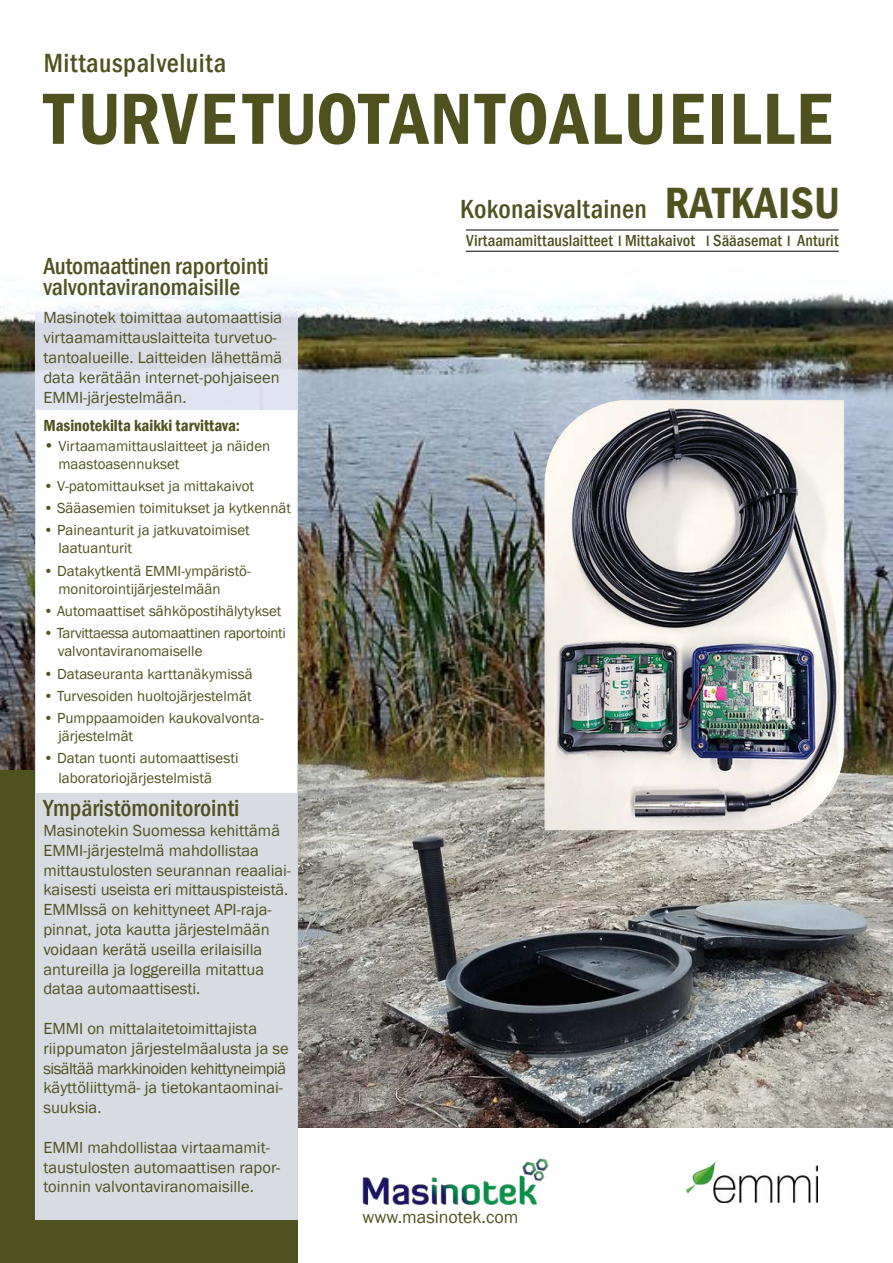
<style>
.page{position:relative;width:893px;height:1263px;background:#fff}
.page>*{position:absolute;margin:0;border:0;box-sizing:border-box;transform-origin:0 0}
.t1{font:600 condensed 75px "Franklin Gothic";letter-spacing:.02em;color:#4f511e}
.t2{font:500 condensed 27px "Franklin Gothic";letter-spacing:.015em;color:#4f511e}
.t3{font:500 condensed 24px/21px "Franklin Gothic";color:#4f511e}
.t4{font:18px "Franklin Gothic";color:#4f511e}
.t5{font:16.5px/19.8px "Franklin Gothic";color:#4f511e}
.t6{font:500 condensed 16.5px "Franklin Gothic";letter-spacing:.005em;color:#4f511e}
.t7{font:600 condensed 16.5px "Franklin Gothic";color:#4f511e}
.t8{font:15px/18px "Franklin Gothic";color:#4f511e}
.t9{font:15px/18px "Franklin Gothic";letter-spacing:-.025em;color:#4f511e}
.s1{font-size:16.5px}
.s2{font-weight:600;font-size:45px}
.s3{font-family:"Shree Dev 0714";font-weight:700;font-stretch:normal}
</style>
<div class="page">
<img style="left:0;top:288px;width:893px;height:482px">
<img style="left:298px;top:731px;width:595px;height:396px">
<div style="left:0;top:770px;width:298px;height:493px;background:#4f511e"></div>
<div style="left:35px;top:306px;width:263px;height:914px;background:linear-gradient(to right,#dadce4,#dadce5)"></div>
<img style="left:687px;top:1161px;width:130px;height:42px">
<img style="left:362px;top:1158px;width:187px;height:47px">
<hr style="left:466px;top:229px;width:373px;height:1px;background:#000">
<hr style="left:466px;top:251px;width:373px;height:1px;background:#000">
<div style="left:36px;top:410px;width:261px;height:383px;background:#fff"></div>
<img style="left:544px;top:400px;width:300px;height:430px">
<p class="t2" style="left:44px;top:45px;width:184px">Mittauspalveluita</p>
<p class="t1" style="left:44px;top:69px;width:789px">TURVETUOTANTOALUEILLE</p>
<p class="t3" style="left:43px;top:255px;width:227px">Automaattinen raportointi valvontaviranomaisille</p>
<p class="t5" style="left:43px;top:308px;width:240px">Masinotek toimittaa automaattisia virtaamamittauslaitteita turvetuo&shy;tantoalueille. Laitteiden lähettämä data kerätään internet-pohjaiseen EMMI-järjestelmään.</p>
<p class="t7" style="left:43px;top:414px;width:198px">Masinotekilta kaikki tarvittava:</p>
<p class="t8" style="left:58px;top:437px;width:213px;text-indent:-15px"><span class="s1">•</span> Virtaamamittauslaitteet ja näiden maastoasennukset</p>
<p class="t8" style="left:43px;top:477px;width:212px">• V-patomittaukset ja mittakaivot</p>
<p class="t8" style="left:43px;top:499px;width:249px">• Sääasemien toimitukset ja kytkennät</p>
<p class="t8" style="left:58px;top:522px;width:193px;text-indent:-15px">• Paineanturit ja jatkuvatoimiset laatuanturit</p>
<p class="t8" style="left:58px;top:562px;width:194px;text-indent:-15px">• Datakytkentä EMMI-ympäristö&shy;monitorointijärjestelmään</p>
<p class="t8" style="left:43px;top:602px;width:240px">• Automaattiset sähköpostihälytykset</p>
<p class="t9" style="left:58px;top:624px;width:230px;text-indent:-14px">• Tarvittaessa automaattinen raportointi valvontaviranomaiselle</p>
<p class="t8" style="left:43px;top:665px;width:211px">• Dataseuranta karttanäkymissä</p>
<p class="t8" style="left:43px;top:687px;width:210px">• Turvesoiden huoltojärjestelmät</p>
<p class="t8" style="left:58px;top:709px;width:207px;text-indent:-15px">• Pumppaamoiden kaukovalvonta&shy;järjestelmät</p>
<p class="t8" style="left:58px;top:749px;width:182px;line-height:19.8px;text-indent:-15px">• Datan tuonti automaattisesti laboratoriojärjestelmistä</p>
<p class="t3" style="left:43px;top:797px;width:198px">Ympäristömonitorointi</p>
<p class="t5" style="left:43px;top:821px;width:249px">Masinotekin Suomessa kehittämä EMMI-järjestelmä mahdollistaa mittaustulosten seurannan reaaliai&shy;kaisesti useista eri mittauspisteistä.<br>EMMIssä on kehittyneet API-raja&shy;pinnat, jota kautta järjestelmään voidaan kerätä useilla erilaisilla antureilla ja loggereilla mitattua dataa automaattisesti.</p>
<p class="t5" style="left:43px;top:1019px;width:247px">EMMI on mittalaitetoimittajista riippumaton järjestelmäalusta ja se sisältää markkinoiden kehittyneimpiä käyttöliittymä- ja tietokantaominai&shy;suuksia.</p>
<p class="t5" style="left:43px;top:1138px;width:238px">EMMI mahdollistaa virtaamamit&shy;taustulosten automaattisen rapor&shy;toinnin valvontaviranomaisille.</p>
<p class="t2" style="left:460px;top:192px;width:381px">Kokonaisvaltainen <span class="s2">RATKAISU</span></p>
<p class="t6" style="left:466px;top:230px;width:374px">Virtaamamittauslaitteet <span class="s3">।</span> Mittakaivot <span class="s3">।</span> Sääasemat <span class="s3">।</span> Anturit</p>
<p class="t4" style="left:362px;top:1206px;width:157px">www.masinotek.com</p>
</div>
